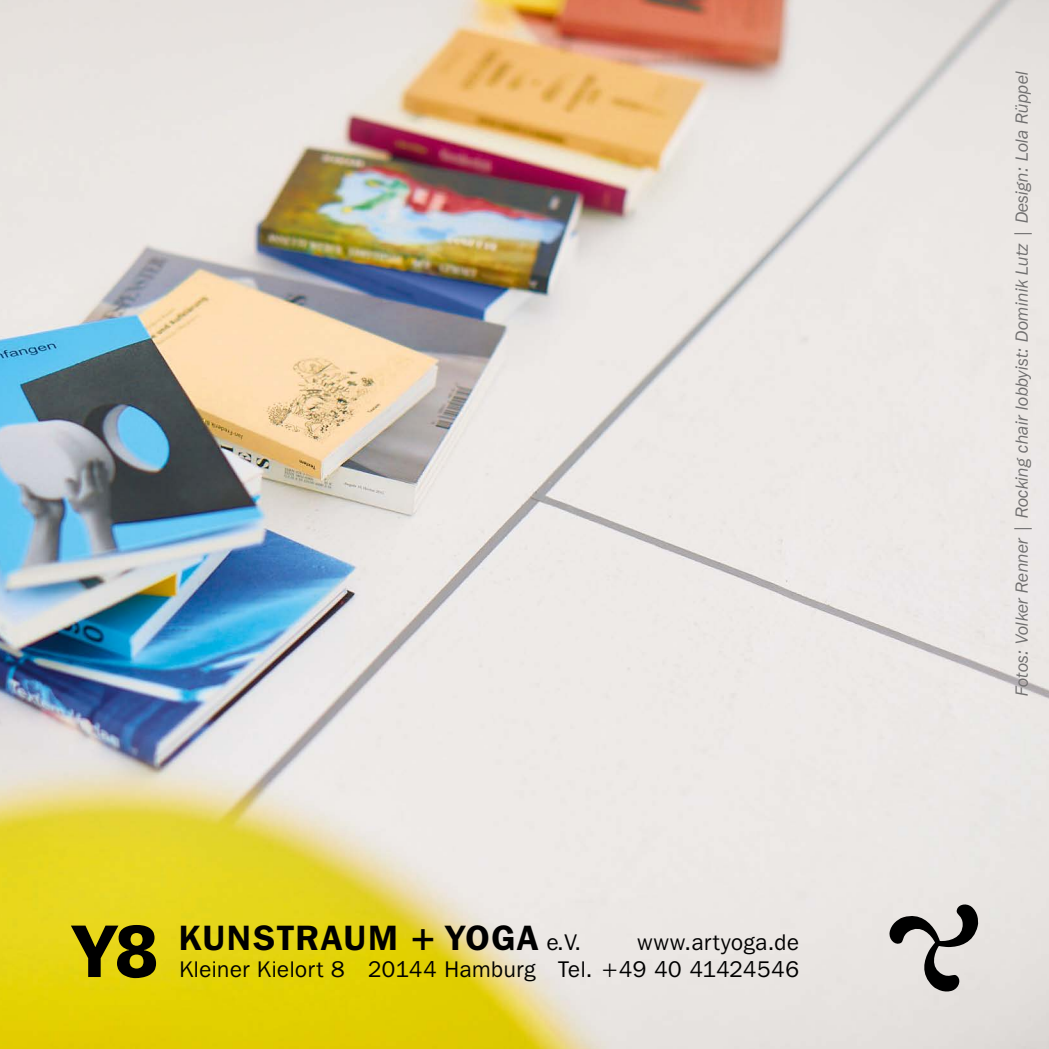
<style>
.page{position:relative;width:1049px;height:1049px;background:#fff}
.page>*{position:absolute;margin:0;border:0;box-sizing:border-box;transform-origin:0 0}
.t1{font:600 35px "Franklin Gothic IT Cby BT";letter-spacing:.045em;color:#000}
.t2{font:22.5px "Franklin Gothic IT Cby BT";letter-spacing:.03em;color:#000}
.info_preis{font:italic 17.5px "Franklin Gothic IT Cby BT";letter-spacing:.01em;color:#706f6f}
.s1{font-weight:400;font-size:22.5px}
</style>
<div class="page">
<img style="left:0;top:0;width:1049px;height:1049px">
<svg style="left:71px;top:925px;width:85px;height:53px;background:#6c6409"></svg>
<svg style="left:888px;top:902px;width:90px;height:90px;background:#a9a6a4"></svg>
<p class="t1" style="left:179px;top:916px;width:404px">KUNSTRAUM + YOGA <span class="s1">e.V.</span></p>
<p class="t2" style="left:637px;top:928px;width:163px">www.artyoga.de</p>
<p class="t2" style="left:179px;top:955px;width:621px">Kleiner Kielort 8 20144 Hamburg Tel. +49 40 41424546</p>
<p class="info_preis" style="left:1011px;top:696px;width:627px;rotate:-90deg">Fotos: Volker Renner | Rocking chair lobbyist: Dominik Lutz | Design: Lola Rüppel</p>
</div>
